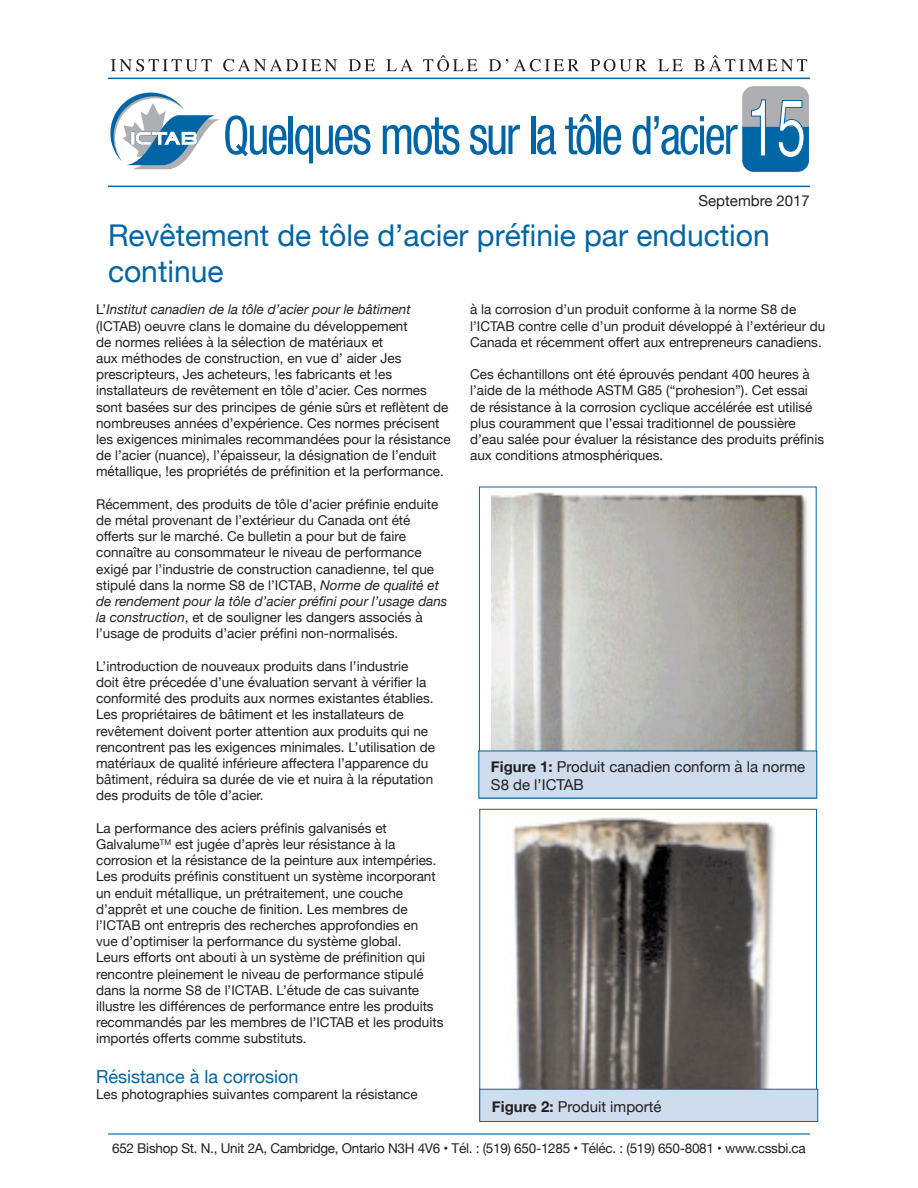
<style>
.page{position:relative;width:918px;height:1188px;background:#fff}
.page>*{position:absolute;margin:0;border:0;box-sizing:border-box;transform-origin:0 0}
.t1{font:80.55px "Helvetica";color:#fff;scale:.67 1}
.t2{font:30px/36px "Helvetica Neue";color:#0065a4}
.t3{font:18px "Helvetica Neue";color:#0065a4}
.t4{font:15px/18px "Helvetica Neue";color:#231f20}
.t5{font:13.5px/16.2px "Helvetica Neue";color:#231f20}
.t6{font:13.5px "Helvetica Neue";letter-spacing:-.02em;color:#231f20}
.s1{font-style:italic}
.s2{font-weight:700}
</style>
<div class="page">
<hr style="left:108px;top:1133px;width:702px;height:2px;background:#0065a4">
<hr style="left:289px;top:116px;width:4px;height:38px;background:#0065a4">
<svg style="left:295px;top:125px;width:75px;height:38px"></svg>
<svg style="left:383px;top:117px;width:76px;height:38px"></svg>
<svg style="left:470px;top:125px;width:50px;height:30px"></svg>
<hr style="left:531px;top:116px;width:4px;height:38px;background:#0065a4">
<svg style="left:537px;top:125px;width:19px;height:30px"></svg>
<svg style="left:565px;top:114px;width:30px;height:41px"></svg>
<hr style="left:597px;top:116px;width:4px;height:38px;background:#0065a4">
<svg style="left:603px;top:125px;width:18px;height:30px"></svg>
<svg style="left:633px;top:86px;width:176px;height:86px"></svg>
<svg style="left:111px;top:59px;width:101px;height:12px"></svg>
<svg style="left:223px;top:59px;width:114px;height:12px"></svg>
<svg style="left:349px;top:59px;width:26px;height:12px"></svg>
<svg style="left:386px;top:59px;width:27px;height:12px"></svg>
<svg style="left:423px;top:55px;width:54px;height:16px"></svg>
<svg style="left:489px;top:59px;width:19px;height:12px"></svg>
<svg style="left:514px;top:59px;width:65px;height:12px"></svg>
<svg style="left:590px;top:59px;width:57px;height:12px"></svg>
<svg style="left:658px;top:59px;width:25px;height:12px"></svg>
<svg style="left:694px;top:55px;width:113px;height:16px"></svg>
<hr style="left:108px;top:78px;width:702px;height:1px;background:#0065a4">
<hr style="left:108px;top:186px;width:702px;height:1px;background:#0065a4">
<svg style="left:110px;top:92px;width:177px;height:77px"></svg>
<img style="left:491px;top:492px;width:320px;height:259px">
<div style="left:478px;top:751px;width:339px;height:47px;background:#cfdced"></div>
<img style="left:504px;top:817px;width:298px;height:272px">
<div style="left:479px;top:1089px;width:339px;height:33px;background:#cfdced;border:1px solid #0065a4"></div>
<p class="t1" style="left:746px;top:66px;width:91px">15</p>
<p class="t4" style="left:699px;top:192px;width:113px">Septembre 2017</p>
<p class="t2" style="left:108px;top:219px;width:663px">Revêtement de tôle d’acier préfinie par enduction continue</p>
<p class="t5" style="left:96px;top:302px;width:356px">L’<span class="s1">Institut canadien de la tôle d’acier pour le bâtiment </span>(ICTAB) oeuvre clans le domaine du développement<br>de normes reliées à la sélection de matériaux et<br>aux méthodes de construction, en vue d’ aider Jes prescripteurs, Jes acheteurs, !es fabricants et !es installateurs de revêtement en tôle d’acier. Ces normes sont basées sur des principes de génie sûrs et reflètent de nombreuses années d’expérience. Ces normes précisent les exigences minimales recommandées pour la résistance de l’acier (nuance), l’épaisseur, la désignation de I’enduit métallique, !es propriétés de préfinition et la performance.</p>
<p class="t5" style="left:96px;top:497px;width:353px">Récemment, des produits de tôle d’acier préfinie enduite de métal provenant de l’extérieur du Canada ont été offerts sur le marché. Ce bulletin a pour but de faire connaître au consommateur le niveau de performance exigé par l’industrie de construction canadienne, tel que stipulé dans la norme S8 de l’ICTAB, <span class="s1">Norme de qualité et de rendement pour la tôle d’acier préfini pour l’usage dans la construction</span>, et de souligner les dangers associés à l’usage de produits d’acier préfini non-normalisés.</p>
<p class="t5" style="left:96px;top:659px;width:340px">L’introduction de nouveaux produits dans l’industrie<br>doit être précedée d’une évaluation servant à vérifier la conformité des produits aux normes existantes établies.<br>Les propriétaires de bâtiment et les installateurs de revêtement doivent porter attention aux produits qui ne rencontrent pas les exigences minimales. L’utilisation de matériaux de qualité inférieure affectera l’apparence du bâtiment, réduira sa durée de vie et nuira à la réputation des produits de tôle d’acier.</p>
<p class="t5" style="left:96px;top:821px;width:349px">La performance des aciers préfinis galvanisés et Galvalume<sup>TM</sup> est jugée d’après leur résistance à la corrosion et la résistance de la peinture aux intempéries.<br>Les produits préfinis constituent un système incorporant un enduit métallique, un prétraitement, une couche d’apprêt et une couche de finition. Les membres de l’ICTAB ont entrepris des recherches approfondies en<br>vue d’optimiser la performance du système global.<br>Leurs efforts ont abouti à un système de préfinition qui rencontre pleinement le niveau de performance stipulé dans la norme S8 de l’ICTAB. L’étude de cas suivante illustre les différences de performance entre les produits recommandés par les membres de l’ICTAB et les produits importés offerts comme substituts.</p>
<p class="t3" style="left:96px;top:1064px;width:204px">Résistance à la corrosion</p>
<p class="t5" style="left:96px;top:1087px;width:323px">Les photographies suivantes comparent la résistance</p>
<p class="t5" style="left:470px;top:302px;width:357px">à la corrosion d’un produit conforme à la norme S8 de l’ICTAB contre celle d’un produit développé à l’extérieur du<br>Canada et récemment offert aux entrepreneurs canadiens.</p>
<p class="t5" style="left:470px;top:367px;width:356px">Ces échantillons ont été éprouvés pendant 400 heures à l’aide de la méthode ASTM G85 (“prohesion”). Cet essai de résistance à la corrosion cyclique accélérée est utilisé plus couramment que l’essai traditionnel de poussière d’eau salée pour évaluer la résistance des produits préfinis aux conditions atmosphériques.</p>
<p class="t4" style="left:491px;top:758px;width:316px"><span class="s2">Figure 1:</span> Produit canadien conform à la norme<br>S8 de l’ICTAB</p>
<p class="t4" style="left:492px;top:1099px;width:171px"><span class="s2">Figure 2:</span> Produit importé</p>
<p class="t6" style="left:112px;top:1139px;width:695px">652 Bishop St. N., Unit 2A, Cambridge, Ontario N3H 4V6 • Tél. : (519) 650-1285 • Téléc. : (519) 650-8081 • www.cssbi.ca</p>
</div>
